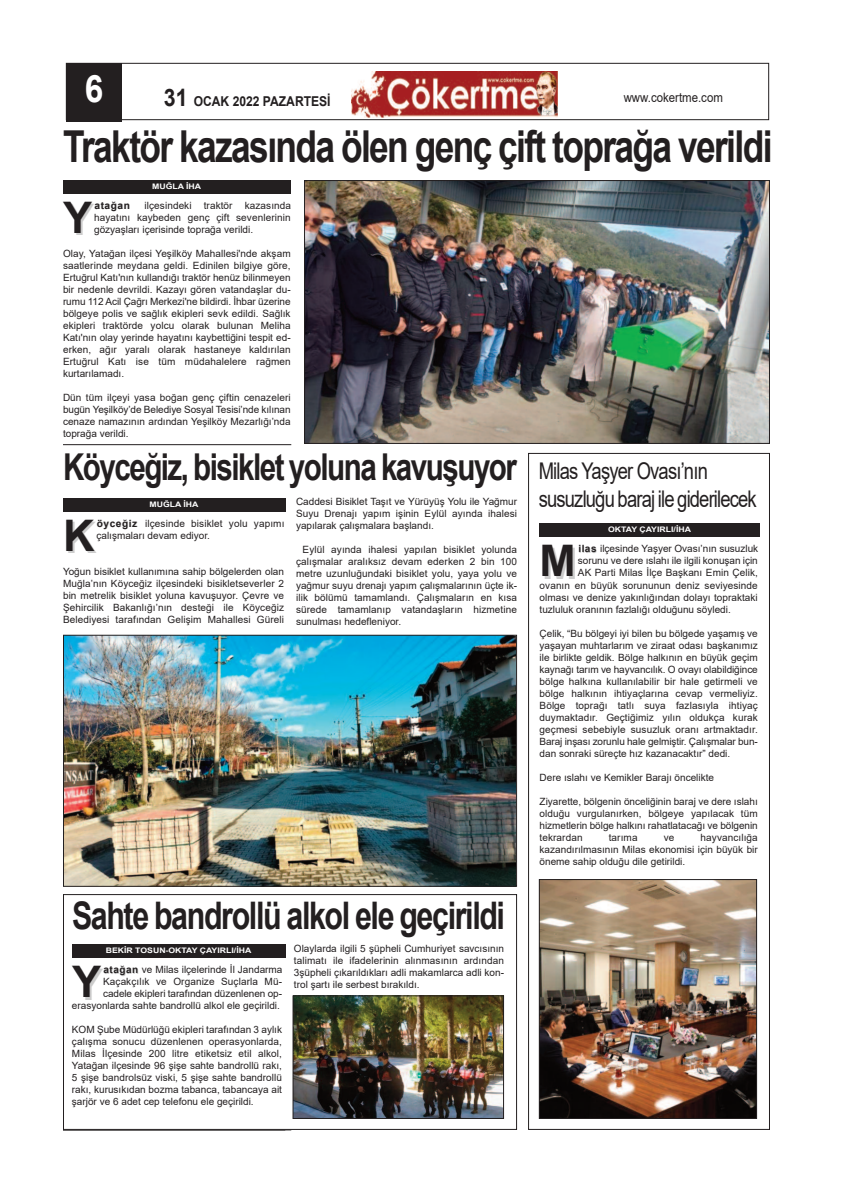
<style>
.page{position:relative;width:842px;height:1191px;background:#fff}
.page>*{position:absolute;margin:0;border:0;box-sizing:border-box;transform-origin:0 0}
.t1{font:700 44px "Arial";letter-spacing:-.045em;color:#231f20;scale:.8 1}
.t2{font:700 43.5px "Arial";color:#231f20}
.t3{font:700 38px "Arial";letter-spacing:-.045em;color:#231f20;scale:.8 1}
.t4{font:700 37.7px "Arial";color:#fff;scale:.88 1}
.t5{font:700 37px "Arial";letter-spacing:-.05em;color:#231f20;scale:.8 1}
.t6{font:23px/27.6px "Arial";letter-spacing:-.045em;color:#231f20;scale:.8 1}
.t7{font:700 13.6px "Arial";color:#231f20;scale:.89 1}
.t8{font:12.9px "Arial";color:#231f20;scale:.88 1}
.t9{font:10px/12px "Arial";color:#231f20;text-align:justify}
.t10{font:700 10px "Arial";letter-spacing:.06em;color:#231f20}
.t11{font:700 7.6px "Arial";color:#fff;scale:1.15 1}
.s1{font-size:24px}
.s2{font-weight:700}
.s3{font-weight:700;color:#ccc}
</style>
<div class="page">
<div style="left:66px;top:63px;width:703px;height:57px;border:1px solid #231f20"></div>
<img style="left:351px;top:71px;width:206px;height:46px">
<div style="left:66px;top:63px;width:56px;height:58px;background:#231f20"></div>
<div style="left:63px;top:180px;width:227px;height:14px;background:#231f20"></div>
<img style="left:306px;top:182px;width:462px;height:260px">
<div style="left:304px;top:180px;width:466px;height:264px;border:1px solid #231f20"></div>
<hr style="left:63px;top:444px;width:228px;height:1px;background:#231f20">
<div style="left:63px;top:498px;width:222px;height:14px;background:#231f20"></div>
<img style="left:65px;top:636px;width:450px;height:249px">
<div style="left:63px;top:634px;width:454px;height:253px;border:1px solid #231f20"></div>
<div style="left:63px;top:894px;width:454px;height:236px;border:1px solid #231f20"></div>
<div style="left:72px;top:944px;width:213px;height:14px;background:#231f20"></div>
<img style="left:294px;top:997px;width:208px;height:120px">
<div style="left:292px;top:995px;width:212px;height:124px;border:1px solid #231f20"></div>
<div style="left:528px;top:453px;width:242px;height:677px;border:1px solid #231f20"></div>
<div style="left:539px;top:523px;width:221px;height:14px;background:#231f20"></div>
<img style="left:541px;top:881px;width:214px;height:236px">
<div style="left:539px;top:879px;width:218px;height:240px;border:1px solid #231f20"></div>
<h3 class="t4" style="left:85px;top:68px;width:23px">6</h3>
<h3 class="t7" style="left:164px;top:93px;width:189px"><span class="s1">31</span> OCAK 2022 PAZARTESİ</h3>
<p class="t8" style="left:624px;top:90px;width:114px">www.cokertme.com</p>
<h1 class="t1" style="left:63px;top:122px;width:888px">Traktör kazasında ölen genç çift toprağa verildi</h1>
<h2 class="t2" style="left:63px;top:193px;width:31px">Y</h2>
<p class="t10" style="left:95px;top:200px;width:37px">atağan</p>
<p class="t11" style="left:152px;top:182px;width:44px">MUĞLA İHA</p>
<p class="t9" style="left:94px;top:199px;width:198px;text-indent:50px">ilçesindeki traktör kazasında hayatını kaybeden genç çift sevenlerinin gözyaşları içerisinde toprağa verildi.</p>
<p class="t9" style="left:63px;top:247px;width:229px">Olay, Yatağan ilçesi Yeşilköy Mahallesi'nde akşam saatlerinde meydana geldi. Edinilen bilgiye göre, Ertuğrul Katı'nın kullandığı traktör henüz bilinmeyen bir nedenle devrildi. Kazayı gören vatandaşlar du&shy;rumu 112 Acil Çağrı Merkezi'ne bildirdi. İhbar üzerine bölgeye polis ve sağlık ekipleri sevk edildi. Sağlık ekipleri traktörde yolcu olarak bulunan Meliha Katı'nın olay yerinde hayatını kaybettiğini tespit ed&shy;erken, ağır yaralı olarak hastaneye kaldırılan Ertuğrul Katı ise tüm müdahalelere rağmen kurtarılamadı.</p>
<p class="t9" style="left:63px;top:391px;width:229px">Dün tüm ilçeyi yasa boğan genç çiftin cenazeleri bugün Yeşilköy’de Belediye Sosyal Tesisi’nde kılınan cenaze namazının ardından Yeşilköy Mezarlığı’nda toprağa verildi.</p>
<h3 class="t5" style="left:63px;top:446px;width:569px">Köyceğiz, bisiklet yoluna kavuşuyor</h3>
<h2 class="t2" style="left:63px;top:511px;width:33px">K</h2>
<p class="t9" style="left:96px;top:517px;width:189px"><span class="s2">öyceğiz</span> ilçesinde bisiklet yolu yapımı çalışmaları devam ediyor.</p>
<p class="t9" style="left:63px;top:565px;width:223px">Yoğun bisiklet kullanımına sahip bölgelerden olan Muğla’nın Köyceğiz ilçesindeki bisikletseverler 2 bin metrelik bisiklet yoluna kavuşuyor. Çevre ve Şehircilik Bakanlığı’nın desteği ile Köyceğiz Belediyesi tarafından Gelişim Mahallesi Güreli</p>
<p class="t9" style="left:296px;top:496px;width:223px">Caddesi Bisiklet Taşıt ve Yürüyüş Yolu ile Yağmur Suyu Drenajı yapım işinin Eylül ayında ihalesi yapılarak çalışmalara başlandı.</p>
<p class="t9" style="left:296px;top:544px;width:223px;text-indent:7px">Eylül ayında ihalesi yapılan bisiklet yolunda çalışmalar aralıksız devam ederken 2 bin 100 metre uzunluğundaki bisiklet yolu, yaya yolu ve yağmur suyu drenajı yapım çalışmalarının üçte ik&shy;ilik bölümü tamamlandı. Çalışmaların en kısa sürede tamamlanıp vatandaşların hizmetine sunulması hedefleniyor.</p>
<p class="t11" style="left:150px;top:500px;width:44px">MUĞLA İHA</p>
<h3 class="t3" style="left:72px;top:894px;width:543px">Sahte bandrollü alkol ele geçirildi</h3>
<h2 class="t2" style="left:72px;top:958px;width:31px">Y</h2>
<p class="t9" style="left:294px;top:942px;width:212px">Olaylarda ilgili 5 şüpheli Cumhuriyet savcısının talimatı ile ifadelerinin alınmasının ardından 3şüpheli çıkarıldıkları adli makamlarca adli kon&shy;trol şartı ile serbest bırakıldı.</p>
<p class="t11" style="left:106px;top:946px;width:128px">BEKİR TOSUN-OKTAY ÇAYIRLI/İHA</p>
<p class="t9" style="left:72px;top:964px;width:212px;text-align:right"><span class="s2">atağan</span> ve Milas ilçelerinde İl Jandarma Kaçakçılık ve Organize Suçlarla Mü-<br>cadele ekipleri tarafından düzenlenen op&shy;erasyonlarda sahte bandrollü alkol ele geçirildi.</p>
<p class="t9" style="left:72px;top:1024px;width:212px">KOM Şube Müdürlüğü ekipleri tarafından 3 aylık çalışma sonucu düzenlenen operasyonlarda, Milas İlçesinde 200 litre etiketsiz etil alkol, Yatağan ilçesinde 96 şişe sahte bandrollü rakı, 5 şişe bandrolsüz viski, 5 şişe sahte bandrollü rakı, kurusıkıdan bozma tabanca, tabancaya ait şarjör ve 6 adet cep telefonu ele geçirildi.</p>
<h3 class="t6" style="left:539px;top:457px;width:274px">Milas Yaşyer Ovası’nın susuzluğu baraj ile giderilecek</h3>
<h2 class="t2" style="left:540px;top:537px;width:38px">M</h2>
<p class="t9" style="left:578px;top:543px;width:181px"><span class="s2">il</span><span class="s3">as</span> ilçesinde Yaşyer Ovası’nın susuzluk</p>
<p class="t11" style="left:608px;top:525px;width:73px">OKTAY ÇAYIRLI/İHA</p>
<p class="t9" style="left:578px;top:555px;width:181px">sorunu ve dere ıslahı ile ilgili konuşan için</p>
<p class="t9" style="left:578px;top:567px;width:181px">AK Parti Milas İlçe Başkanı Emin Çelik,</p>
<p class="t9" style="left:540px;top:579px;width:220px">ovanın en büyük sorununun deniz seviyesinde</p>
<p class="t9" style="left:540px;top:591px;width:220px">olması ve denize yakınlığından dolayı topraktaki</p>
<p class="t9" style="left:540px;top:603px;width:193px">tuzluluk oranının fazlalığı olduğunu söyledi.</p>
<p class="t9" style="left:540px;top:627px;width:220px">Çelik, “Bu bölgeyi iyi bilen bu bölgede yaşamış ve yaşayan muhtarlarım ve ziraat odası başkanımız ile birlikte geldik. Bölge halkının en büyük geçim kaynağı tarım ve hayvancılık. O ovayı olabildiğince bölge halkına kullanılabilir bir hale getirmeli ve bölge halkının ihtiyaçlarına cevap vermeliyiz.<br>Bölge toprağı tatlı suya fazlasıyla ihtiyaç duymaktadır. Geçtiğimiz yılın oldukça kurak geçmesi sebebiyle susuzluk oranı artmaktadır.<br>Baraj inşası zorunlu hale gelmiştir. Çalışmalar bun&shy;dan sonraki süreçte hız kazanacaktır” dedi.</p>
<p class="t9" style="left:540px;top:771px;width:176px">Dere ıslahı ve Kemikler Barajı öncelikte</p>
<p class="t9" style="left:540px;top:795px;width:220px">Ziyarette, bölgenin önceliğinin baraj ve dere ıslahı olduğu vurgulanırken, bölgeye yapılacak tüm hizmetlerin bölge halkını rahatlatacağı ve bölgenin tekrardan</p>
<p class="t9" style="left:540px;top:831px;width:220px;text-indent:161px">hayvancılığa kazandırılmasının Milas ekonomisi için büyük bir öneme sahip olduğu dile getirildi.</p>
<p class="t9" style="left:609px;top:831px;width:30px">tarıma</p>
<p class="t9" style="left:664px;top:831px;width:12px">ve</p>
</div>
